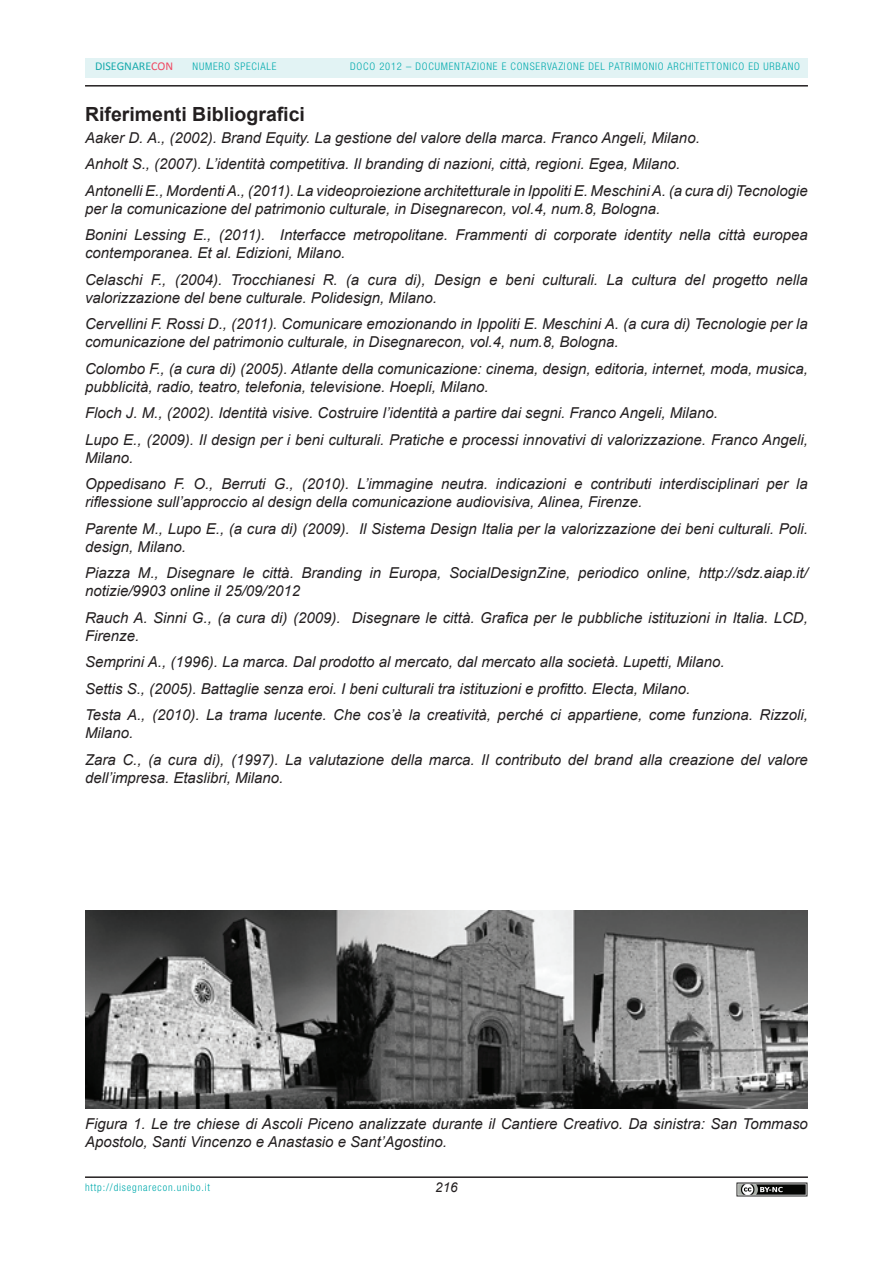
<style>
.page{position:relative;width:893px;height:1263px;background:#fff}
.page>*{position:absolute;margin:0;border:0;box-sizing:border-box;transform-origin:0 0}
.t1{font:700 19.5px "Arial";color:#231f20}
.t2{font:italic 15px/26.5px "Arial";color:#231f20}
.t3{font:italic 13.5px "Arial";color:#231f20}
.t4{font:12px "Calibri";color:#17aaac}
.t5{font:300 condensed 10.5px "Helvetica Neue LT Std";letter-spacing:.075em;color:#00aaad}
.s1{color:#ef4862}
</style>
<div class="page">
<hr style="left:85px;top:85px;width:723px;height:2px;background:#231f20">
<hr style="left:85px;top:1176px;width:723px;height:2px;background:#231f20">
<div style="left:85px;top:58px;width:723px;height:19px;background:#e2f3f4"></div>
<img style="left:737px;top:1182px;width:71px;height:14px">
<img style="left:85px;top:910px;width:723px;height:198px">
<p class="t4" style="left:95px;top:59px;width:80px">DISEGNARE<span class="s1">CON</span></p>
<p class="t5" style="left:193px;top:60px;width:8px">NUMERO</p>
<p class="t5" style="left:234px;top:60px;width:29px">SPECIALE</p>
<p class="t5" style="left:350px;top:60px;width:451px">DOCO 2012 – DOCUMENTAZIONE E CONSERVAZIONE DEL PATRIMONIO ARCHITETTONICO ED URBANO</p>
<h1 class="t1" style="left:85px;top:101px;width:221px">Riferimenti Bibliografici</h1>
<p class="t2" style="left:85px;top:124px;width:724px">Aaker D. A., (2002). Brand Equity. La gestione del valore della marca. Franco Angeli, Milano.<br>Anholt S., (2007). L’identità competitiva. Il branding di nazioni, città, regioni. Egea, Milano.<br>Antonelli E., Mordenti A., (2011). La videoproiezione architetturale in Ippoliti E. Meschini A. (a cura di) Tecnologie</p>
<p class="t2" style="left:85px;top:195px;width:724px">per la comunicazione del patrimonio culturale, in Disegnarecon, vol.4, num.8, Bologna.<br>Bonini Lessing E., (2011). Interfacce metropolitane. Frammenti di corporate identity nella città europea</p>
<p class="t2" style="left:85px;top:240px;width:724px">contemporanea. Et al. Edizioni, Milano.<br>Celaschi F., (2004). Trocchianesi R. (a cura di), Design e beni culturali. La cultura del progetto nella</p>
<p class="t2" style="left:85px;top:284px;width:724px">valorizzazione del bene culturale. Polidesign, Milano.<br>Cervellini F. Rossi D., (2011). Comunicare emozionando in Ippoliti E. Meschini A. (a cura di) Tecnologie per la</p>
<p class="t2" style="left:85px;top:329px;width:724px">comunicazione del patrimonio culturale, in Disegnarecon, vol.4, num.8, Bologna.<br>Colombo F., (a cura di) (2005). Atlante della comunicazione: cinema, design, editoria, internet, moda, musica,</p>
<p class="t2" style="left:85px;top:373px;width:724px">pubblicità, radio, teatro, telefonia, televisione. Hoepli, Milano.<br>Floch J. M., (2002). Identità visive. Costruire l’identità a partire dai segni. Franco Angeli, Milano.<br>Lupo E., (2009). Il design per i beni culturali. Pratiche e processi innovativi di valorizzazione. Franco Angeli,</p>
<p class="t2" style="left:85px;top:444px;width:724px">Milano.<br>Oppedisano F. O., Berruti G., (2010). L’immagine neutra. indicazioni e contributi interdisciplinari per la</p>
<p class="t2" style="left:85px;top:489px;width:724px">riflessione sull’approccio al design della comunicazione audiovisiva, Alinea, Firenze.<br>Parente M., Lupo E., (a cura di) (2009). Il Sistema Design Italia per la valorizzazione dei beni culturali. Poli.</p>
<p class="t2" style="left:85px;top:533px;width:724px">design, Milano.<br>Piazza M., Disegnare le città. Branding in Europa, SocialDesignZine, periodico online, http://sdz.aiap.it/</p>
<p class="t2" style="left:85px;top:578px;width:724px">notizie/9903 online il 25/09/2012<br>Rauch A. Sinni G., (a cura di) (2009). Disegnare le città. Grafica per le pubbliche istituzioni in Italia. LCD,</p>
<p class="t2" style="left:85px;top:622px;width:724px">Firenze.<br>Semprini A., (1996). La marca. Dal prodotto al mercato, dal mercato alla società. Lupetti, Milano.<br>Settis S., (2005). Battaglie senza eroi. I beni culturali tra istituzioni e profitto. Electa, Milano.<br>Testa A., (2010). La trama lucente. Che cos’è la creatività, perché ci appartiene, come funziona. Rizzoli,</p>
<p class="t2" style="left:85px;top:720px;width:724px">Milano.<br>Zara C., (a cura di), (1997). La valutazione della marca. Il contributo del brand alla creazione del valore</p>
<p class="t2" style="left:85px;top:765px;width:200px">dell’impresa. Etaslibri, Milano.</p>
<p class="t2" style="left:85px;top:1115px;width:724px;line-height:18px">Figura 1. Le tre chiese di Ascoli Piceno analizzate durante il Cantiere Creativo. Da sinistra: San Tommaso<br>Apostolo, Santi Vincenzo e Anastasio e Sant’Agostino.</p>
<p class="t5" style="left:85px;top:1181px;width:127px">HTTP://DISEGNARECON.UNIBO.IT</p>
<p class="t3" style="left:435px;top:1178px;width:24px">216</p>
</div>
